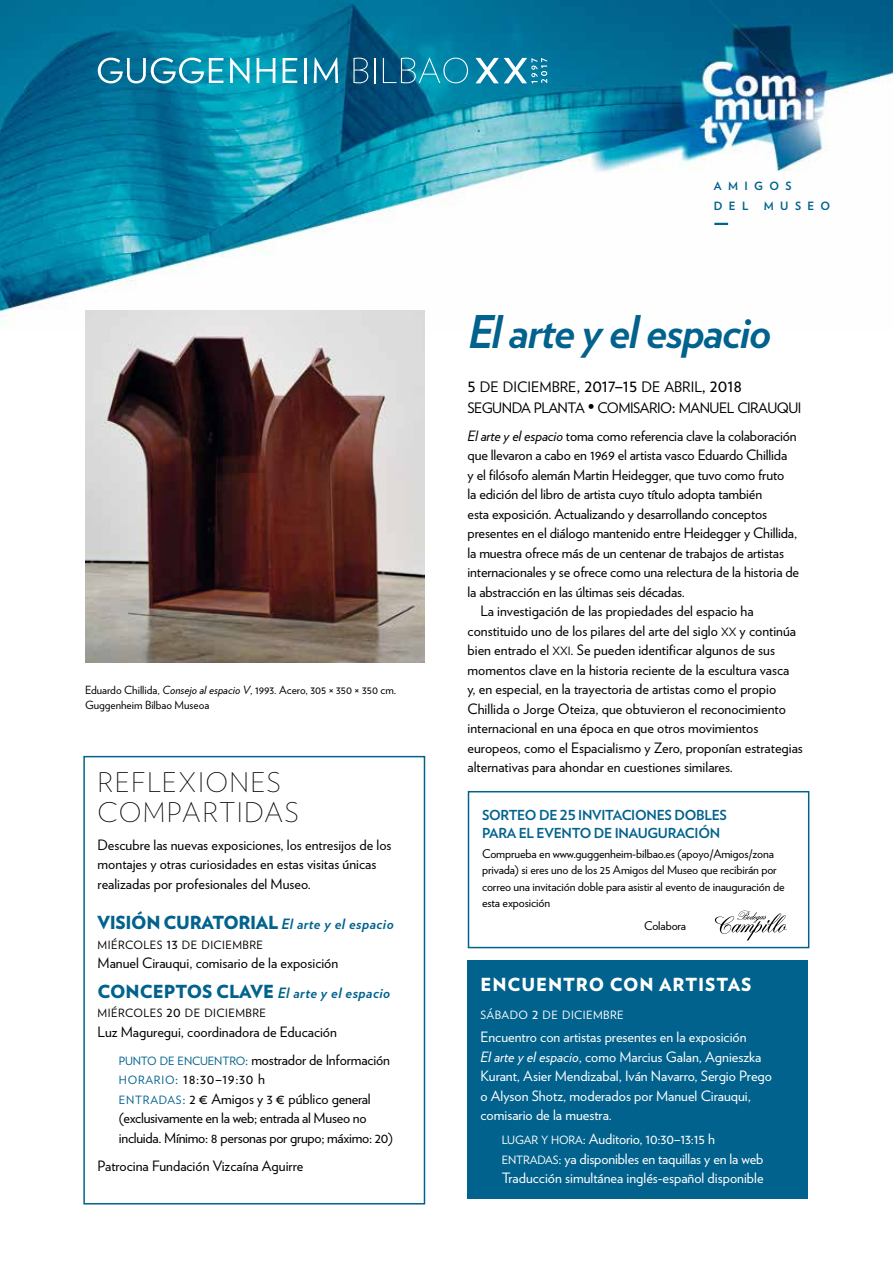
<style>
.page{position:relative;width:893px;height:1263px;background:#fff}
.page>*{position:absolute;margin:0;border:0;box-sizing:border-box;transform-origin:0 0}
.t1{font:italic 700 45px "Verlag";letter-spacing:-.03em;color:#00628d}
.t2{font:200 27px/30px "Verlag";letter-spacing:.05em;color:#000}
.t3{font:900 18px "Verlag";letter-spacing:-.02em;color:#00628d}
.t4{font:900 18px "Verlag";letter-spacing:.05em;color:#fff}
.t5{font:14.4px/21px "Verlag Book SC800";letter-spacing:-.035em;color:#000}
.t6{font:14.25px/19.5px "Verlag";color:#000}
.t7{font:14.25px/19.5px "Verlag";color:#fff}
.t8{font:14.25px/19.5px "Verlag";letter-spacing:-.02em;color:#000}
.t9{font:700 13.8px/17.5px "Verlag";letter-spacing:-.02em;color:#00628d}
.t10{font:12px/16.4px "Verlag";letter-spacing:-.01em;color:#000}
.t11{font:11.4px "Verlag Book SC800";letter-spacing:.035em;color:#000}
.t12{font:11.4px "Verlag Book SC800";letter-spacing:.04em;color:#fff}
.t13{font:11.4px/20px "Verlag Bold SC800";letter-spacing:.56em;color:#00628d}
.t14{font:11.25px/15px "Verlag";color:#000}
.s1{font-style:italic}
.s2{font-weight:700;font-style:italic;font-size:14.25px}
.s3{font-size:14.25px}
.s4{font-weight:900;font-size:18px;color:#00628d}
.s5{font-weight:700;font-style:italic;color:#00628d}
.s6{font-family:"Verlag Book SC800";font-size:11.4px;color:#00628d}
.s7{font-family:"Verlag Book SC800";color:#00628d}
.s8{font-size:18px}
.s9{font-family:"Verlag Book SC800";font-size:11.4px}
</style>
<div class="page">
<img style="left:0;top:0;width:893px;height:331px">
<svg style="left:714px;top:223px;width:14px;height:2px"></svg>
<svg style="left:98px;top:58px;width:125px;height:25px"></svg>
<svg style="left:230px;top:58px;width:19px;height:25px"></svg>
<svg style="left:257px;top:58px;width:18px;height:25px"></svg>
<svg style="left:283px;top:58px;width:14px;height:25px"></svg>
<hr style="left:304px;top:58px;width:3px;height:25px;background:#fff">
<svg style="left:314px;top:58px;width:24px;height:25px"></svg>
<svg style="left:353px;top:58px;width:15px;height:25px"></svg>
<svg style="left:375px;top:58px;width:1px;height:25px"></svg>
<svg style="left:383px;top:58px;width:85px;height:25px;background:#2188a8"></svg>
<svg style="left:475px;top:58px;width:72px;height:26px"></svg>
<div style="left:83px;top:756px;width:342px;height:448px;border:2px solid #00628d"></div>
<img style="left:86px;top:310px;width:339px;height:353px">
<div style="left:468px;top:960px;width:340px;height:239px;background:#00628d"></div>
<div style="left:468px;top:791px;width:341px;height:157px;border:2px solid #00628d"></div>
<svg style="left:715px;top:911px;width:72px;height:29px"></svg>
<p class="t14" style="left:85px;top:682px;width:313px">Eduardo Chillida, <span class="s1">Consejo al espacio V</span>, 1993. Acero, 305 × 350 × 350 cm.<br>Guggenheim Bilbao Museoa</p>
<h2 class="t2" style="left:98px;top:765px;width:203px">REFLEXIONES<br>COMPARTIDAS</h2>
<p class="t6" style="left:98px;top:834px;width:295px">Descubre las nuevas exposiciones, los entresijos de los montajes y otras curiosidades en estas visitas únicas realizadas por profesionales del Museo.</p>
<p class="t3" style="left:98px;top:908px;width:298px">VISIÓN CURATORIAL <span class="s2">El arte y el espacio</span></p>
<p class="t11" style="left:98px;top:936px;width:167px">MIÉRCOLES <span class="s3">13</span> DE DICIEMBRE</p>
<p class="t6" style="left:98px;top:948px;width:294px;line-height:29.5px">Manuel Cirauqui, comisario de la exposición<br><span class="s4">CONCEPTOS CLAVE</span> <span class="s5">El arte y el espacio</span></p>
<p class="t11" style="left:98px;top:1005px;width:170px">MIÉRCOLES <span class="s3">20</span> DE DICIEMBRE</p>
<p class="t6" style="left:119px;top:1017px;width:273px;line-height:28px;text-indent:-21px">Luz Maguregui, coordinadora de Educación<br><span class="s6">PUNTO DE ENCUENTRO</span><span class="s7">:</span> mostrador de Información</p>
<p class="t8" style="left:119px;top:1069px;width:276px"><span class="s6">HORARIO</span><span class="s7">:</span> 18:30–19:30 h<br><span class="s6">ENTRADAS</span><span class="s7">:</span> 2 € Amigos y 3 € público general (exclusivamente en la web; entrada al Museo no incluida. Mínimo: 8 personas por grupo; máximo: 20)</p>
<p class="t6" style="left:98px;top:1155px;width:207px">Patrocina Fundación Vizcaína Aguirre</p>
<p class="t13" style="left:714px;top:176px;width:79px">AMIGOS<br>DEL</p>
<p class="t13" style="left:764px;top:196px;width:68px">MUSEO</p>
<h1 class="t1" style="left:468px;top:295px;width:305px">El arte y el espacio</h1>
<p class="t5" style="left:468px;top:375px;width:335px"><span class="s8">5</span> DE DICIEMBRE<span class="s8">, 2017–15</span> DE ABRIL<span class="s8">, 2018<br></span>SEGUNDA PLANTA <span class="s8">•</span> COMISARIO<span class="s8">:</span> MANUEL CIRAUQUI</p>
<p class="t6" style="left:468px;top:425px;width:331px"><span class="s1">El arte y el espacio</span> toma como referencia clave la colaboración</p>
<p class="t6" style="left:468px;top:445px;width:321px">que llevaron a cabo en 1969 el artista vasco Eduardo Chillida</p>
<p class="t6" style="left:468px;top:464px;width:318px">y el filósofo alemán Martin Heidegger, que tuvo como fruto</p>
<p class="t6" style="left:468px;top:484px;width:296px">la edición del libro de artista cuyo título adopta también</p>
<p class="t6" style="left:468px;top:503px;width:301px">esta exposición. Actualizando y desarrollando conceptos</p>
<p class="t6" style="left:468px;top:523px;width:331px">presentes en el diálogo mantenido entre Heidegger y Chillida,</p>
<p class="t6" style="left:468px;top:542px;width:318px">la muestra ofrece más de un centenar de trabajos de artistas</p>
<p class="t6" style="left:468px;top:562px;width:333px">internacionales y se ofrece como una relectura de la historia de</p>
<p class="t6" style="left:468px;top:581px;width:219px">la abstracción en las últimas seis décadas.</p>
<p class="t6" style="left:480px;top:601px;width:275px">La investigación de las propiedades del espacio ha</p>
<p class="t6" style="left:468px;top:620px;width:330px">constituido uno de los pilares del arte del siglo <span class="s9">XX</span> y continúa</p>
<p class="t6" style="left:468px;top:640px;width:309px">bien entrado el <span class="s9">XXI</span>. Se pueden identificar algunos de sus</p>
<p class="t6" style="left:468px;top:659px;width:323px">momentos clave en la historia reciente de la escultura vasca</p>
<p class="t6" style="left:468px;top:679px;width:310px">y, en especial, en la trayectoria de artistas como el propio</p>
<p class="t6" style="left:468px;top:698px;width:320px">Chillida o Jorge Oteiza, que obtuvieron el reconocimiento</p>
<p class="t6" style="left:468px;top:718px;width:292px">internacional en una época en que otros movimientos</p>
<p class="t6" style="left:468px;top:737px;width:337px">europeos, como el Espacialismo y Zero, proponían estrategias</p>
<p class="t6" style="left:468px;top:757px;width:267px">alternativas para ahondar en cuestiones similares.</p>
<p class="t9" style="left:482px;top:805px;width:246px">SORTEO DE 25 INVITACIONES DOBLES<br>PARA EL EVENTO DE INAUGURACIÓN</p>
<p class="t10" style="left:482px;top:845px;width:304px">Comprueba en www.guggenheim-bilbao.es (apoyo/Amigos/zona privada) si eres uno de los 25 Amigos del Museo que recibirán por correo una invitación doble para asistir al evento de inauguración de esta exposición</p>
<p class="t10" style="left:644px;top:917px;width:44px">Colabora</p>
<p class="t4" style="left:480px;top:969px;width:273px">ENCUENTRO CON ARTISTAS</p>
<p class="t12" style="left:480px;top:1006px;width:145px">SÁBADO <span class="s3">2</span> DE DICIEMBRE</p>
<p class="t7" style="left:480px;top:1027px;width:293px">Encuentro con artistas presentes en la exposición<br><span class="s1">El arte y el espacio</span>, como Marcius Galan, Agnieszka Kurant, Asier Mendizabal, Iván Navarro, Sergio Prego o Alyson Shotz, moderados por Manuel Cirauqui, comisario de la muestra.</p>
<p class="t7" style="left:502px;top:1128px;width:263px"><span class="s9">LUGAR Y HORA</span>: Auditorio, 10:30–13:15 h<br><span class="s9">ENTRADAS</span>: ya disponibles en taquillas y en la web<br>Traducción simultánea inglés-español disponible</p>
</div>
